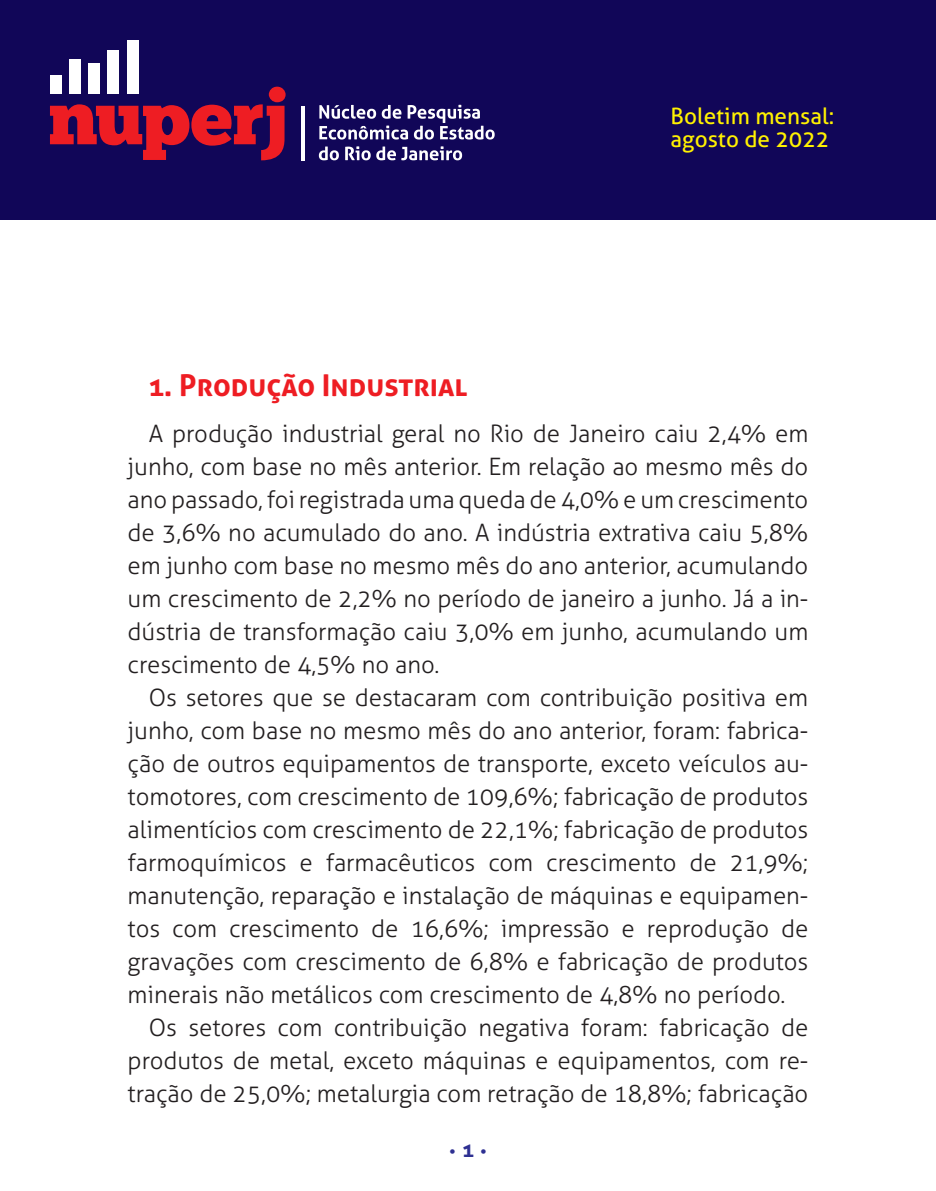
<style>
.page{position:relative;width:936px;height:1191px;background:#fff}
.page>*{position:absolute;margin:0;border:0;box-sizing:border-box;transform-origin:0 0}
.Título{font:700 30px "Aller";color:#ee1d23}
.Texto_Corrido{font:300 24px/33px "Aller";color:#231f20;text-align:justify}
.t1{font:22.5px/22.5px "Aller";color:#fff101}
.Título-2{font:700 15px "Aller";color:#2e3092}
.s1{font-size:22.5px}
</style>
<div class="page">
<div style="left:0;top:0;width:935px;height:219px;background:#110658"></div>
<svg style="left:319px;top:105px;width:175px;height:34px"></svg>
<svg style="left:319px;top:146px;width:20px;height:14px"></svg>
<svg style="left:345px;top:146px;width:25px;height:14px"></svg>
<svg style="left:376px;top:146px;width:86px;height:14px"></svg>
<svg style="left:50px;top:87px;width:235px;height:73px"></svg>
<div style="left:50px;top:75px;width:11px;height:19px;background:#fff"></div>
<div style="left:69px;top:60px;width:12px;height:34px;background:#fff"></div>
<div style="left:88px;top:64px;width:12px;height:30px;background:#fff"></div>
<div style="left:108px;top:51px;width:11px;height:43px;background:#fff"></div>
<div style="left:127px;top:41px;width:11px;height:53px;background:#fff"></div>
<hr style="left:301px;top:106px;width:4px;height:54px;background:#fff">
<p class="t1" style="left:670px;top:105px;width:165px">Boletim mensal: agosto de 2022</p>
<p class="Título" style="left:149px;top:367px;width:320px">1. Produção Industrial</p>
<p class="Texto_Corrido" style="left:128px;top:417px;width:682px;text-indent:21px">A produção industrial geral no Rio de Janeiro caiu 2,4% em junho, com base no mês anterior. Em relação ao mesmo mês do ano passado, foi registrada uma queda de 4,0% e um crescimento de 3,6% no acumulado do ano. A indústria extrativa caiu 5,8% em junho com base no mesmo mês do ano anterior, acumulando um crescimento de 2,2% no período de janeiro a junho. Já a in&shy;dústria de transformação caiu 3,0% em junho, acumulando um crescimento de 4,5% no ano.</p>
<p class="Texto_Corrido" style="left:128px;top:681px;width:682px;text-indent:21px">Os setores que se destacaram com contribuição positiva em junho, com base no mesmo mês do ano anterior, foram: fabrica&shy;ção de outros equipamentos de transporte, exceto veículos au&shy;tomotores, com crescimento de 109,6%; fabricação de produtos alimentícios com crescimento de 22,1%; fabricação de produtos farmoquímicos e farmacêuticos com crescimento de 21,9%; manutenção, reparação e instalação de máquinas e equipamen&shy;tos com crescimento de 16,6%; impressão e reprodução de gravações com crescimento de 6,8% e fabricação de produtos minerais não metálicos com crescimento de 4,8% no período.</p>
<p class="Texto_Corrido" style="left:128px;top:1011px;width:682px;text-indent:21px">Os setores com contribuição negativa foram: fabricação de produtos de metal, exceto máquinas e equipamentos, com re&shy;tração de 25,0%; metalurgia com retração de 18,8%; fabricação</p>
<p class="Título-2" style="left:449px;top:1142px;width:39px">•<span class="s1">1</span>•</p>
</div>
